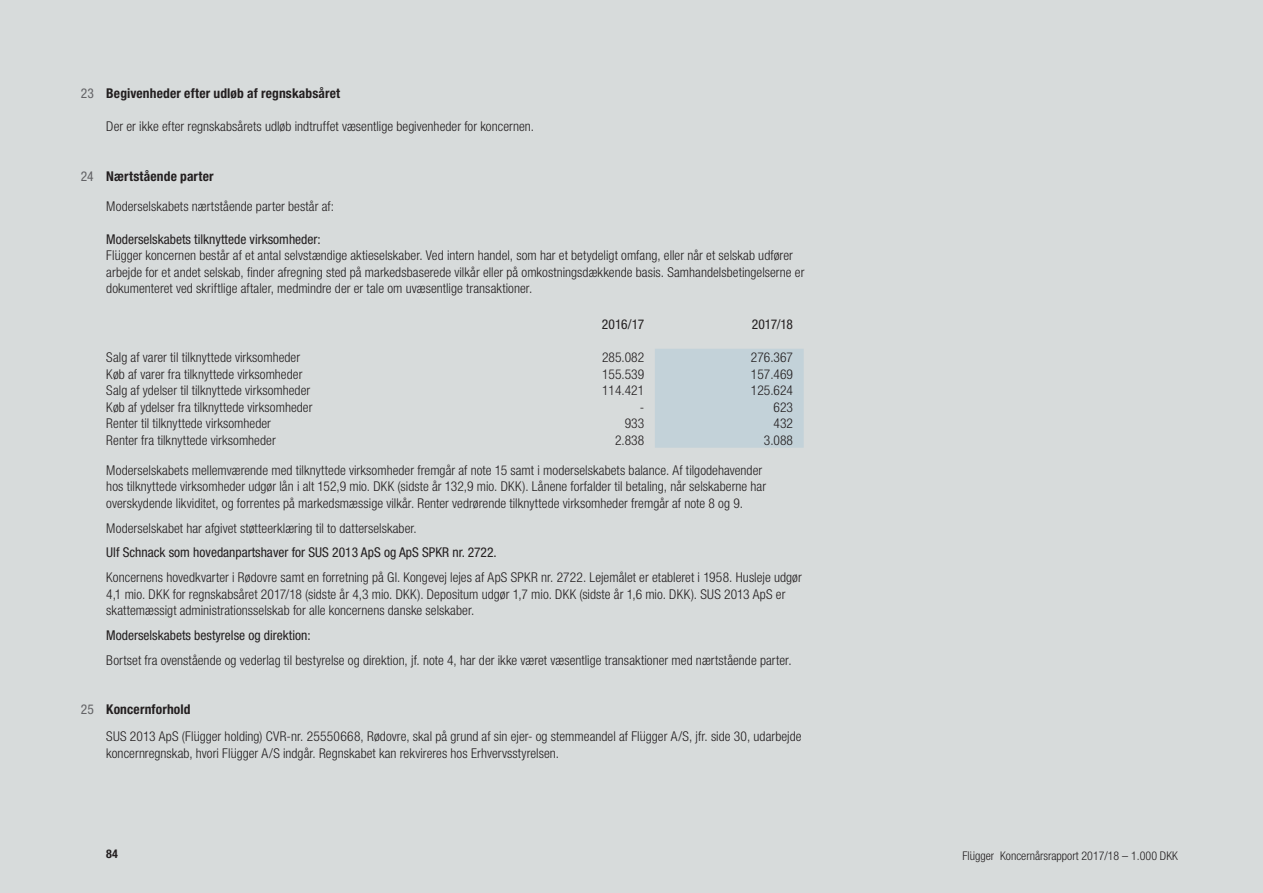
<style>
.page{position:relative;width:1263px;height:893px;background:#d7dbdb}
.page>*{position:absolute;margin:0;border:0;box-sizing:border-box;transform-origin:0 0}
.Brødtekst{font:300 condensed 13.5px/16.5px "Flugger";letter-spacing:.005em;color:#231f20}
.Brødtekst-2{font:13.5px "Flugger Condensed";color:#231f20}
.Rubrik_noter_TOC{font:700 13.5px "Flugger Condensed";letter-spacing:.01em;color:#231f20}
.t1{font:300 condensed 12px "Flugger";color:#231f20}
.t2{font:700 12px "Flugger Condensed";color:#231f20}
.s1{font-weight:400;color:#636366}
.s2{font-family:"Flugger Condensed";font-weight:400;font-stretch:normal}
</style>
<div class="page">
<div style="left:655px;top:349px;width:149px;height:99px;background:#c3d2d9"></div>
<p class="Rubrik_noter_TOC" style="left:81px;top:85px;width:261px"><span class="s1">23</span> Begivenheder efter udløb af regnskabsåret</p>
<p class="Brødtekst" style="left:106px;top:118px;width:427px">Der er ikke efter regnskabsårets udløb indtruffet væsentlige begivenheder for koncernen.</p>
<p class="Rubrik_noter_TOC" style="left:81px;top:168px;width:134px"><span class="s1">24</span> Nærtstående parter</p>
<p class="Brødtekst" style="left:106px;top:198px;width:229px">Moderselskabets nærtstående parter består af:</p>
<p class="Brødtekst" style="left:106px;top:231px;width:700px"><span class="s2">Moderselskabets tilknyttede virksomheder:<br></span>Flügger koncernen består af et antal selvstændige aktieselskaber. Ved intern handel, som har et betydeligt omfang, eller når et selskab udfører arbejde for et andet selskab, finder afregning sted på markedsbaserede vilkår eller på omkostningsdækkende basis. Samhandelsbetingelserne er dokumenteret ved skriftlige aftaler, medmindre der er tale om uvæsentlige transaktioner.</p>
<p class="Brødtekst-2" style="left:602px;top:317px;width:44px">2016/17</p>
<p class="Brødtekst-2" style="left:752px;top:317px;width:43px">2017/18</p>
<p class="Brødtekst" style="left:106px;top:349px;width:195px">Salg af varer til tilknyttede virksomheder</p>
<p class="Brødtekst" style="left:602px;top:349px;width:44px">285. 082</p>
<p class="Brødtekst" style="left:751px;top:349px;width:44px">276. 367</p>
<p class="Brødtekst" style="left:106px;top:366px;width:198px">Køb af varer fra tilknyttede virksomheder</p>
<p class="Brødtekst" style="left:602px;top:366px;width:44px">155.539</p>
<p class="Brødtekst" style="left:751px;top:366px;width:44px">157.469</p>
<p class="Brødtekst" style="left:106px;top:382px;width:205px">Salg af ydelser til tilknyttede virksomheder</p>
<p class="Brødtekst" style="left:602px;top:382px;width:44px">114.421</p>
<p class="Brødtekst" style="left:751px;top:382px;width:44px">125.624</p>
<p class="Brødtekst" style="left:106px;top:399px;width:208px">Køb af ydelser fra tilknyttede virksomheder</p>
<p class="Brødtekst" style="left:640px;top:399px;width:6px">-</p>
<p class="Brødtekst" style="left:774px;top:399px;width:21px">623</p>
<p class="Brødtekst" style="left:106px;top:415px;width:166px">Renter til tilknyttede virksomheder</p>
<p class="Brødtekst" style="left:625px;top:415px;width:21px">933</p>
<p class="Brødtekst" style="left:774px;top:415px;width:21px">432</p>
<p class="Brødtekst" style="left:106px;top:432px;width:171px">Renter fra tilknyttede virksomheder</p>
<p class="Brødtekst" style="left:615px;top:432px;width:31px">2.838</p>
<p class="Brødtekst" style="left:764px;top:432px;width:31px">3.088</p>
<p class="Brødtekst" style="left:106px;top:462px;width:661px">Moderselskabets mellemværende med tilknyttede virksomheder fremgår af note 15 samt i moderselskabets balance. Af tilgodehavender hos tilknyttede virksomheder udgør lån i alt 152,9 mio. DKK (sidste år 132,9 mio. DKK). Lånene forfalder til betaling, når selskaberne har overskydende likviditet, og forrentes på markedsmæssige vilkår. Renter vedrørende tilknyttede virksomheder fremgår af note 8 og 9.</p>
<p class="Brødtekst" style="left:106px;top:519px;width:310px">Moderselskabet har afgivet støtteerklæring til to datterselskaber.</p>
<p class="Brødtekst-2" style="left:106px;top:545px;width:392px">Ulf Schnack som hovedanpartshaver for SUS 2013 ApS og ApS SPKR nr. 2722.</p>
<p class="Brødtekst" style="left:106px;top:569px;width:697px">Koncernens hovedkvarter i Rødovre samt en forretning på Gl. Kongevej lejes af ApS SPKR nr. 2722. Lejemålet er etableret i 1958. Husleje udgør<br>4,1 mio. DKK for regnskabsåret 2017/18 (sidste år 4,3 mio. DKK). Depositum udgør 1,7 mio. DKK (sidste år 1,6 mio. DKK). SUS 2013 ApS er skattemæssigt administrationsselskab for alle koncernens danske selskaber.</p>
<p class="Brødtekst-2" style="left:106px;top:627px;width:206px">Moderselskabets bestyrelse og direktion:</p>
<p class="Brødtekst" style="left:106px;top:651px;width:684px">Bortset fra ovenstående og vederlag til bestyrelse og direktion, jf. note 4, har der ikke været væsentlige transaktioner med nærtstående parter.</p>
<p class="Rubrik_noter_TOC" style="left:81px;top:701px;width:111px"><span class="s1">25</span> Koncernforhold</p>
<p class="Brødtekst" style="left:106px;top:728px;width:697px">SUS 2013 ApS (Flügger holding) CVR-nr. 25550668, Rødovre, skal på grund af sin ejer- og stemmeandel af Flügger A/S, jfr. side 30, udarbejde koncernregnskab, hvori Flügger A/S indgår. Regnskabet kan rekvireres hos Erhvervsstyrelsen.</p>
<p class="t2" style="left:106px;top:847px;width:13px">84</p>
<p class="t1" style="left:962px;top:849px;width:217px">Flügger Koncernårsrapport 2017/18 – 1.000 DKK</p>
</div>
